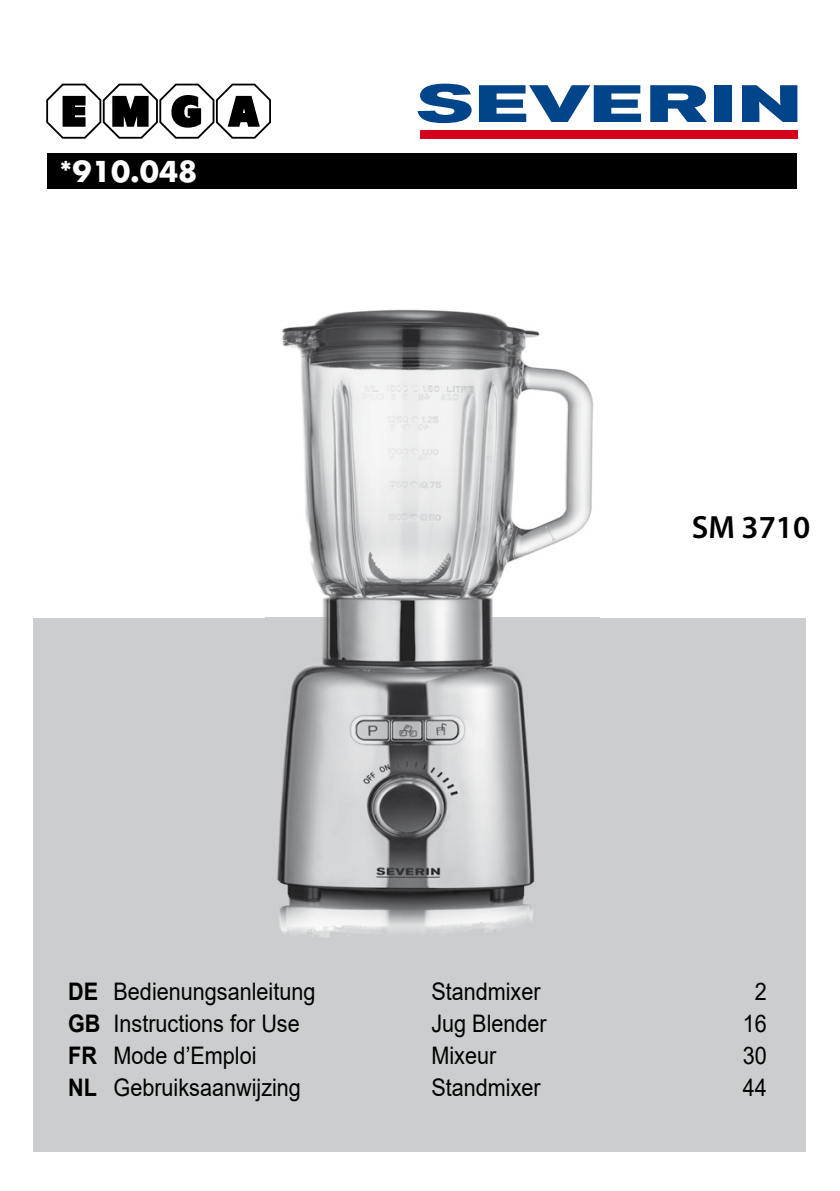
<style>
.page{position:relative;width:840px;height:1191px;background:#fff}
.page>*{position:absolute;margin:0;border:0;box-sizing:border-box;transform-origin:0 0}
.t1{font:600 32.2px "Myriad Pro";color:#000}
.t2{font:700 28px "Futura LT";color:#fff}
.t3{font:24.2px/32.2px "Arial";color:#000;scale:.89 1}
.s1{font-weight:700}
</style>
<div class="page">
<div style="left:34px;top:617px;width:771px;height:534px;background:#cbcdce"></div>
<img style="left:277px;top:309px;width:317px;height:628px">
<svg style="left:46px;top:84px;width:225px;height:55px"></svg>
<svg style="left:417px;top:84px;width:54px;height:39px"></svg>
<svg style="left:478px;top:85px;width:162px;height:37px"></svg>
<svg style="left:650px;top:85px;width:56px;height:37px"></svg>
<div style="left:713px;top:85px;width:18px;height:37px;background:#00448a"></div>
<svg style="left:742px;top:85px;width:55px;height:37px"></svg>
<div style="left:420px;top:130px;width:377px;height:9px;background:#d4021d"></div>
<div style="left:48px;top:153px;width:748px;height:35px;background:#000"></div>
<p class="t2" style="left:59px;top:153px;width:140px">*910.048</p>
<h1 class="t1" style="left:691px;top:507px;width:120px">SM 3710</h1>
<p class="t3" style="left:68px;top:975px;width:279px"><span class="s1">DE</span> Bedienungsanleitung<br><span class="s1">GB</span> Instructions for Use<br><span class="s1">FR</span> Mode d’Emploi<br><span class="s1">NL</span> Gebruiksaanwijzing</p>
<p class="t3" style="left:431px;top:975px;width:124px">Standmixer</p>
<p class="t3" style="left:754px;top:975px;width:15px">2</p>
<p class="t3" style="left:431px;top:1007px;width:131px">Jug Blender</p>
<p class="t3" style="left:742px;top:1007px;width:28px">16</p>
<p class="t3" style="left:431px;top:1039px;width:74px">Mixeur</p>
<p class="t3" style="left:742px;top:1039px;width:28px">30</p>
<p class="t3" style="left:431px;top:1071px;width:124px">Standmixer</p>
<p class="t3" style="left:742px;top:1071px;width:28px">44</p>
</div>
